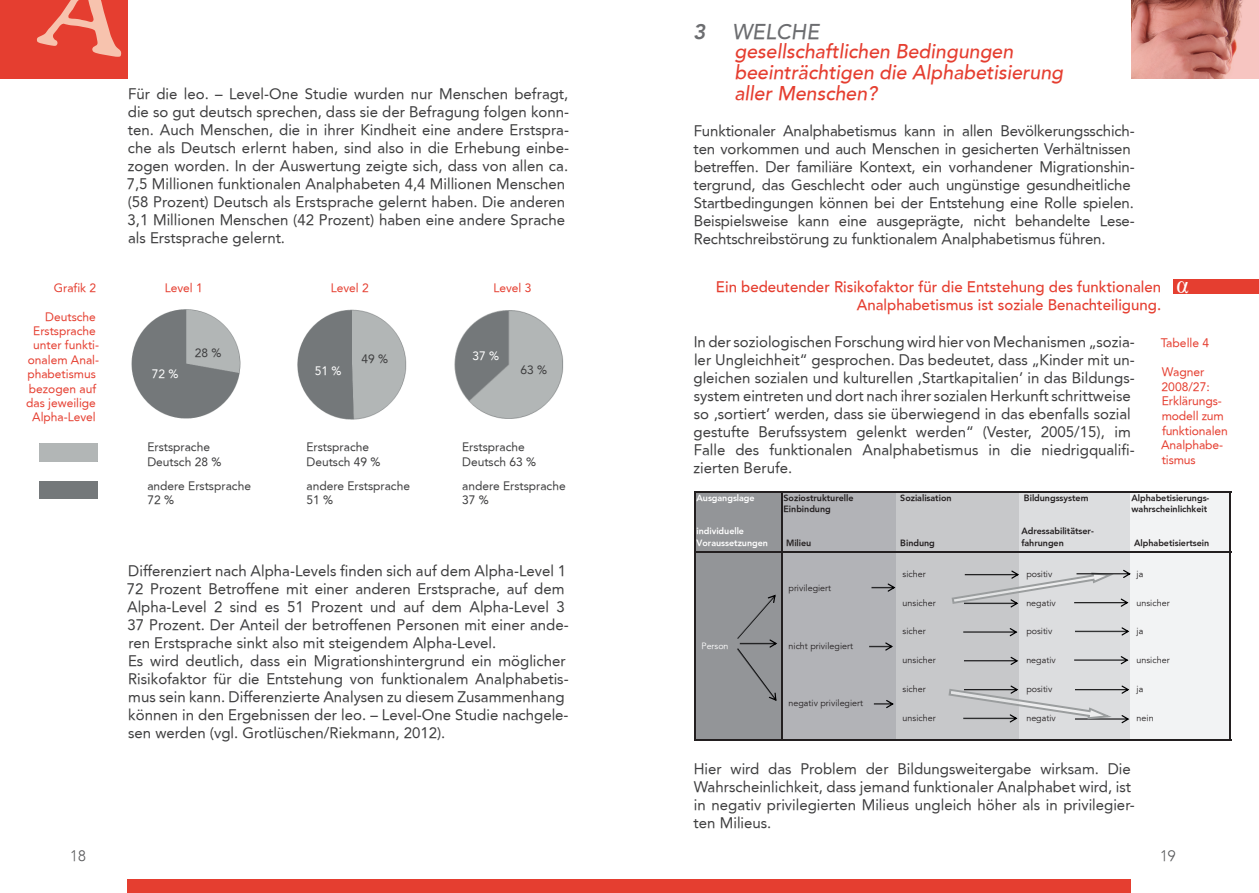
<style>
.page{position:relative;width:1259px;height:893px;background:#fff}
.page>*{position:absolute;margin:0;border:0;box-sizing:border-box;transform-origin:0 0}
.t1{font:italic 500 21px "Avenir";color:#6c6d70}
.t2{font:italic 800 21px "Avenir";color:#6c6d70}
.t3{font:italic 500 19.5px/21px "Avenir";color:#e53e30}
.t4{font:15px/18px "Avenir";color:#3e3e3f}
.t5{font:500 15px/18px "Avenir";color:#e53e30;text-align:right}
.t6{font:300 15px "Avenir";color:#57585a}
.t7{font:12.15px/14.5px "Avenir";letter-spacing:-.01em;color:#e53e30}
.t8{font:12px/14.4px "Avenir";color:#3e3e3f}
.t9{font:12px/14.4px "Avenir";color:#e53e30;text-align:right}
.t10{font:12px "Avenir";color:#fff}
.t11{font:300 8.85px "Avenir 45";color:#231f20}
.t12{font:800 8.85px/11.4px "Avenir";color:#231f20}
.t13{font:800 8.85px/11.4px "Avenir";letter-spacing:-.005em;color:#fff}
.t14{font:300 8.85px "Avenir 45";color:#fff}
</style>
<div class="page">
<div style="left:0;top:0;width:128px;height:79px;background:#e53e30"></div>
<div style="left:128px;top:879px;width:1003px;height:14px;background:#e53e30"></div>
<svg style="left:1131px;top:0;width:128px;height:79px;background:#cf8a80"></svg>
<div style="left:1174px;top:279px;width:85px;height:14px;background:#e53e30"></div>
<img style="left:131px;top:309px;width:110px;height:110px">
<img style="left:454px;top:310px;width:110px;height:109px">
<img style="left:297px;top:309px;width:110px;height:111px">
<div style="left:695px;top:492px;width:87px;height:248px;background:#939598"></div>
<div style="left:782px;top:492px;width:114px;height:248px;background:#b2b3b7"></div>
<div style="left:896px;top:492px;width:123px;height:248px;background:#c7c8ca"></div>
<div style="left:1019px;top:492px;width:111px;height:248px;background:#dcdddf"></div>
<div style="left:1129px;top:492px;width:101px;height:248px;background:#f2f3f4"></div>
<hr style="left:694px;top:491px;width:1px;height:250px;background:#231f20">
<hr style="left:781px;top:493px;width:1px;height:248px;background:#231f20">
<hr style="left:1229px;top:493px;width:2px;height:248px;background:#231f20">
<hr style="left:695px;top:491px;width:536px;height:2px;background:#231f20">
<hr style="left:695px;top:551px;width:536px;height:2px;background:#231f20">
<hr style="left:695px;top:739px;width:536px;height:2px;background:#231f20">
<svg style="left:737px;top:595px;width:40px;height:106px"></svg>
<svg style="left:869px;top:642px;width:24px;height:9px"></svg>
<svg style="left:874px;top:700px;width:20px;height:8px"></svg>
<svg style="left:871px;top:583px;width:24px;height:9px"></svg>
<svg style="left:1075px;top:627px;width:54px;height:9px"></svg>
<svg style="left:1074px;top:656px;width:54px;height:8px"></svg>
<svg style="left:951px;top:570px;width:179px;height:38px"></svg>
<svg style="left:963px;top:628px;width:54px;height:8px"></svg>
<svg style="left:964px;top:657px;width:54px;height:8px"></svg>
<svg style="left:948px;top:685px;width:181px;height:38px"></svg>
<p class="t9" style="left:54px;top:280px;width:44px">Grafik 2</p>
<p class="t9" style="left:26px;top:309px;width:74px">Deutsche<br>Erstsprache unter funkti&shy;onalem Anal&shy;phabetismus bezogen auf das jeweilige<br>Alpha-Level</p>
<p class="t4" style="left:127px;top:85px;width:444px">Für die leo. – Level-One Studie wurden nur Menschen befragt, die so gut deutsch sprechen, dass sie der Befragung folgen konn&shy;ten. Auch Menschen, die in ihrer Kindheit eine andere Erstspra&shy;che als Deutsch erlernt haben, sind also in die Erhebung einbe&shy;zogen worden. In der Auswertung zeigte sich, dass von allen ca.<br>7,5 Millionen funktionalen Analphabeten 4,4 Millionen Menschen (58 Prozent) Deutsch als Erstsprache gelernt haben. Die anderen 3,1 Millionen Menschen (42 Prozent) haben eine andere Sprache als Erstsprache gelernt.</p>
<h4 class="t9" style="left:165px;top:280px;width:40px">Level 1</h4>
<p class="t8" style="left:195px;top:345px;width:28px">28 %</p>
<h4 class="t9" style="left:331px;top:280px;width:40px">Level 2</h4>
<h4 class="t9" style="left:493px;top:280px;width:40px">Level 3</h4>
<p class="t8" style="left:361px;top:351px;width:28px">49 %</p>
<p class="t10" style="left:472px;top:349px;width:28px">37 %</p>
<p class="t10" style="left:152px;top:367px;width:28px">72 %</p>
<p class="t10" style="left:315px;top:364px;width:28px">51 %</p>
<p class="t8" style="left:520px;top:363px;width:28px">63 %</p>
<p class="t8" style="left:147px;top:440px;width:76px">Erstsprache<br>Deutsch 28 %</p>
<p class="t8" style="left:147px;top:478px;width:105px">andere Erstsprache<br>72 %</p>
<p class="t8" style="left:306px;top:440px;width:76px">Erstsprache<br>Deutsch 49 %</p>
<p class="t8" style="left:306px;top:478px;width:105px">andere Erstsprache<br>51 %</p>
<p class="t8" style="left:462px;top:440px;width:76px">Erstsprache<br>Deutsch 63 %</p>
<p class="t8" style="left:462px;top:478px;width:105px">andere Erstsprache<br>37 %</p>
<p class="t4" style="left:127px;top:562px;width:443px">Differenziert nach Alpha-Levels finden sich auf dem Alpha-Level 1<br>72 Prozent Betroffene mit einer anderen Erstsprache, auf dem Alpha-Level 2 sind es 51 Prozent und auf dem Alpha-Level 3<br>37 Prozent. Der Anteil der betroffenen Personen mit einer ande&shy;ren Erstsprache sinkt also mit steigendem Alpha-Level.<br>Es wird deutlich, dass ein Migrationshintergrund ein möglicher Risikofaktor für die Entstehung von funktionalem Analphabetis&shy;mus sein kann. Differenzierte Analysen zu diesem Zusammenhang können in den Ergebnissen der leo. – Level-One Studie nachgele&shy;sen werden (vgl. Grotlüschen/Riekmann, 2012).</p>
<h2 class="t2" style="left:693px;top:19px;width:14px">3</h2>
<h2 class="t1" style="left:732px;top:19px;width:89px">WELCHE</h2>
<h2 class="t3" style="left:734px;top:42px;width:330px">gesellschaftlichen Bedingungen beeinträchtigen die Alphabetisierung aller Menschen?</h2>
<p class="t4" style="left:693px;top:122px;width:443px">Funktionaler Analphabetismus kann in allen Bevölkerungsschich&shy;ten vorkommen und auch Menschen in gesicherten Verhältnissen betreffen. Der familiäre Kontext, ein vorhandener Migrationshin&shy;tergrund, das Geschlecht oder auch ungünstige gesundheitliche Startbedingungen können bei der Entstehung eine Rolle spielen.<br>Beispielsweise kann eine ausgeprägte, nicht behandelte Lese-Rechtschreibstörung zu funktionalem Analphabetismus führen.</p>
<h3 class="t5" style="left:716px;top:278px;width:447px">Ein bedeutender Risikofaktor für die Entstehung des funktionalen<br>Analphabetismus ist soziale Benachteiligung.</h3>
<p class="t4" style="left:693px;top:333px;width:443px">In der soziologischen Forschung wird hier von Mechanismen „sozia&shy;ler Ungleichheit“ gesprochen. Das bedeutet, dass „Kinder mit un&shy;gleichen sozialen und kulturellen ‚Startkapitalien’ in das Bildungs&shy;system eintreten und dort nach ihrer sozialen Herkunft schrittweise so ‚sortiert’ werden, dass sie überwiegend in das ebenfalls sozial gestufte Berufssystem gelenkt werden“ (Vester, 2005/15), im Falle des funktionalen Analphabetismus in die niedrigqualifi&shy;zierten Berufe.</p>
<p class="t7" style="left:1160px;top:336px;width:50px">Tabelle 4</p>
<p class="t7" style="left:1161px;top:365px;width:68px">Wagner<br>2008/27:<br>Erklärungs&shy;modell zum funktionalen<br>Analphabe&shy;tismus</p>
<p class="t13" style="left:696px;top:492px;width:60px">Ausgangslage</p>
<p class="t12" style="left:783px;top:492px;width:71px">Soziostrukturelle<br>Einbindung</p>
<p class="t12" style="left:900px;top:492px;width:53px">Sozialisation</p>
<p class="t12" style="left:1024px;top:492px;width:66px">Bildungssystem</p>
<p class="t12" style="left:1131px;top:492px;width:79px">Alphabetisierungs&shy;wahrscheinlichkeit</p>
<p class="t13" style="left:696px;top:525px;width:73px">individuelle<br>Voraussetzungen</p>
<p class="t12" style="left:786px;top:537px;width:27px">Milieu</p>
<p class="t12" style="left:900px;top:537px;width:36px">Bindung</p>
<p class="t12" style="left:1021px;top:525px;width:74px">Adressabilitätser&shy;fahrungen</p>
<p class="t12" style="left:1134px;top:537px;width:77px">Alphabetisiertsein</p>
<p class="t11" style="left:902px;top:569px;width:25px">sicher</p>
<p class="t11" style="left:1026px;top:569px;width:28px">positiv</p>
<p class="t11" style="left:1136px;top:569px;width:8px">ja</p>
<p class="t11" style="left:788px;top:583px;width:44px">privilegiert</p>
<p class="t11" style="left:902px;top:597px;width:35px">unsicher</p>
<p class="t11" style="left:1026px;top:597px;width:31px">negativ</p>
<p class="t11" style="left:1136px;top:597px;width:35px">unsicher</p>
<p class="t11" style="left:902px;top:626px;width:25px">sicher</p>
<p class="t11" style="left:1026px;top:626px;width:28px">positiv</p>
<p class="t11" style="left:1136px;top:626px;width:8px">ja</p>
<p class="t14" style="left:701px;top:641px;width:29px">Person</p>
<p class="t11" style="left:788px;top:641px;width:66px">nicht privilegiert</p>
<p class="t11" style="left:902px;top:655px;width:35px">unsicher</p>
<p class="t11" style="left:1026px;top:655px;width:31px">negativ</p>
<p class="t11" style="left:1136px;top:655px;width:35px">unsicher</p>
<p class="t11" style="left:902px;top:684px;width:25px">sicher</p>
<p class="t11" style="left:1026px;top:684px;width:28px">positiv</p>
<p class="t11" style="left:1136px;top:684px;width:8px">ja</p>
<p class="t11" style="left:788px;top:698px;width:76px">negativ privilegiert</p>
<p class="t11" style="left:902px;top:712px;width:35px">unsicher</p>
<p class="t11" style="left:1026px;top:712px;width:31px">negativ</p>
<p class="t11" style="left:1136px;top:712px;width:19px">nein</p>
<p class="t4" style="left:693px;top:760px;width:443px">Hier wird das Problem der Bildungsweitergabe wirksam. Die Wahrscheinlichkeit, dass jemand funktionaler Analphabet wird, ist in negativ privilegierten Milieus ungleich höher als in privilegier&shy;ten Milieus.</p>
<p class="t6" style="left:70px;top:847px;width:17px">18</p>
<p class="t6" style="left:78px;top:847px;width:9px">1</p>
<p class="t6" style="left:1160px;top:847px;width:17px">19</p>
</div>
